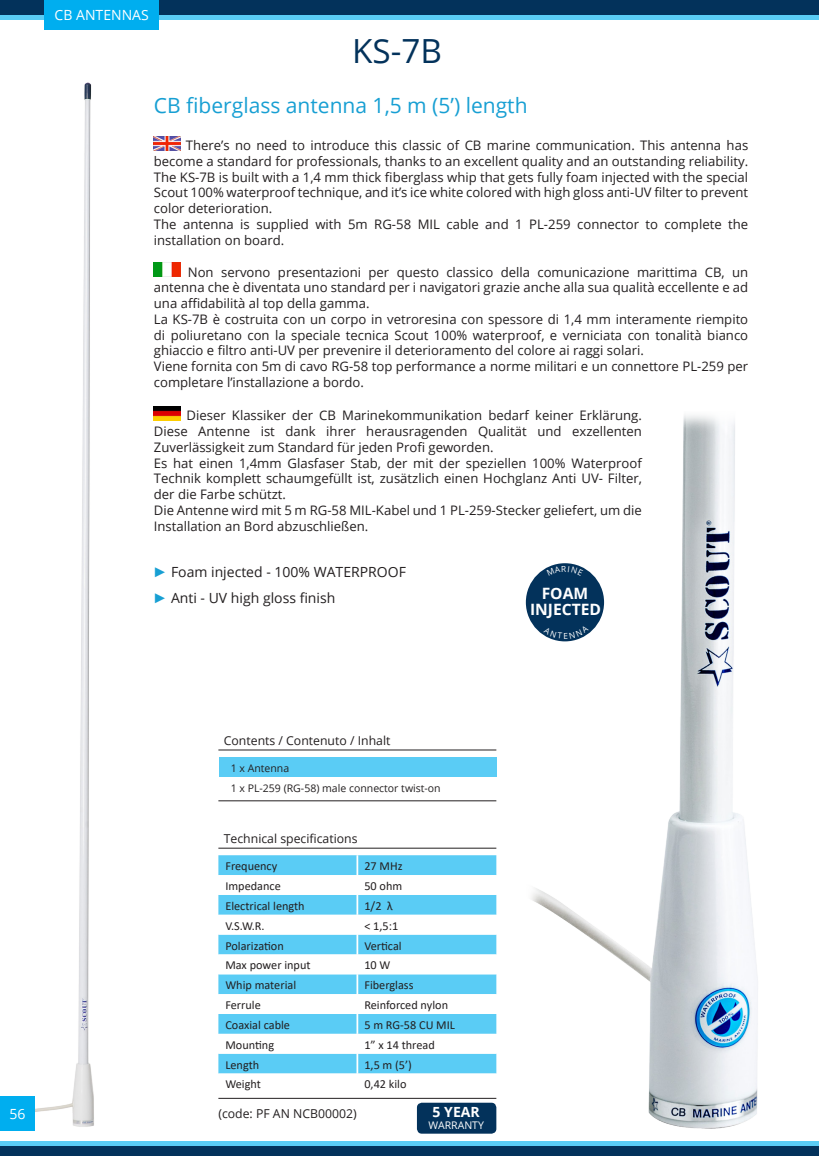
<style>
.page{position:relative;width:819px;height:1156px;background:#fff}
.page>*{position:absolute;margin:0;border:0;box-sizing:border-box;transform-origin:0 0}
.t1{font:33.25px "Open Sans";color:#03325b}
.t2{font:21px "Open Sans";color:#179fd3}
.t3{font:700 15.58px "Open Sans";color:#fff}
.t4{font:14px "Open Sans";color:#231f20}
.t5{font:14px "Open Sans";color:#fff}
.t6{font:700 14px "Open Sans";color:#fff}
.t7{font:13.12px/15.8px "Open Sans";color:#231f20;text-align:justify}
.t8{font:12.25px "Calibri";color:#231f20}
.t9{font:12.25px "Open Sans";color:#231f20}
.t10{font:10.5px "Open Sans";color:#231f20}
.t11{font:10.5px "Open Sans";color:#fff}
.s1{font-family:"Arial";color:#179fd3}
</style>
<div class="page">
<img style="left:35px;top:82px;width:59px;height:1045px">
<div style="left:218px;top:855px;width:227px;height:20px;background:#5accf5"></div>
<svg style="left:218px;top:895px;width:227px;height:179px;fill:#5accf5"></svg>
<svg style="left:218px;top:954px;width:227px;height:20px"></svg>
<hr style="left:356px;top:855px;width:2px;height:20px;background:#fff">
<hr style="left:356px;top:895px;width:2px;height:20px;background:#fff">
<svg style="left:356px;top:915px;width:2px;height:19px"></svg>
<hr style="left:356px;top:934px;width:2px;height:20px;background:#fff">
<hr style="left:356px;top:954px;width:2px;height:20px;background:#fff">
<hr style="left:356px;top:974px;width:2px;height:20px;background:#fff">
<hr style="left:356px;top:994px;width:2px;height:20px;background:#fff">
<hr style="left:356px;top:1014px;width:2px;height:20px;background:#fff">
<hr style="left:356px;top:1034px;width:2px;height:20px;background:#fff">
<svg style="left:356px;top:1054px;width:2px;height:19px"></svg>
<hr style="left:356px;top:1073px;width:2px;height:20px;background:#fff">
<hr style="left:218px;top:1098px;width:278px;height:1px;background:#231f20">
<hr style="left:218px;top:848px;width:278px;height:1px;background:#231f20">
<img style="left:445px;top:415px;width:313px;height:719px">
<div style="left:417px;top:1103px;width:79px;height:31px;background:#03325b;border-radius:5px"></div>
<img style="left:154px;top:136px;width:26px;height:14px">
<img style="left:154px;top:263px;width:26px;height:14px">
<img style="left:154px;top:407px;width:26px;height:13px">
<div style="left:526px;top:563px;width:78px;height:78px;background:#03325b;border-radius:50%"></div>
<hr style="left:218px;top:749px;width:278px;height:1px;background:#231f20">
<hr style="left:218px;top:800px;width:278px;height:1px;background:#231f20">
<div style="left:219px;top:757px;width:277px;height:20px;background:#5accf5"></div>
<div style="left:219px;top:777px;width:277px;height:20px;background:#fff"></div>
<div style="left:0;top:0;width:819px;height:20px;background:#5accf5"></div>
<div style="left:0;top:0;width:819px;height:15px;background:#03325b"></div>
<div style="left:0;top:1141px;width:819px;height:15px;background:#5accf5"></div>
<div style="left:0;top:1146px;width:819px;height:10px;background:#03325b"></div>
<div style="left:0;top:1096px;width:35px;height:35px;background:#00aeef"></div>
<div style="left:45px;top:0;width:114px;height:30px;background:#00aeef"></div>
<svg style="left:546px;top:566px;width:37px;height:2px"></svg>
<svg style="left:543px;top:633px;width:46px;height:6px"></svg>
<p class="t5" style="left:55px;top:6px;width:96px">CB ANTENNAS</p>
<p class="t1" style="left:352px;top:28px;width:91px">KS-7B</p>
<p class="t2" style="left:154px;top:91px;width:375px">CB fiberglass antenna 1,5 m (5’) length</p>
<p class="t7" style="left:154px;top:137px;width:596px;text-align:right">There’s no need to introduce this classic of CB marine communication. This antenna has become a standard for professionals, thanks to an excellent quality and an outstanding reliability.</p>
<p class="t7" style="left:154px;top:169px;width:596px">The KS-7B is built with a 1,4 mm thick fiberglass whip that gets fully foam injected with the special Scout 100% waterproof technique, and it’s ice white colored with high gloss anti-UV filter to prevent color deterioration.</p>
<p class="t7" style="left:154px;top:216px;width:596px">The antenna is supplied with 5m RG-58 MIL cable and 1 PL-259 connector to complete the installation on board.</p>
<p class="t7" style="left:154px;top:264px;width:596px;text-indent:34px">Non servono presentazioni per questo classico della comunicazione marittima CB, un antenna che è diventata uno standard per i navigatori grazie anche alla sua qualità eccellente e ad una affidabilità al top della gamma.</p>
<p class="t7" style="left:154px;top:311px;width:596px">La KS-7B è costruita con un corpo in vetroresina con spessore di 1,4 mm interamente riempito di poliuretano con la speciale tecnica Scout 100% waterproof, e verniciata con tonalità bianco ghiaccio e filtro anti-UV per prevenire il deterioramento del colore ai raggi solari.</p>
<p class="t7" style="left:154px;top:358px;width:596px">Viene fornita con 5m di cavo RG-58 top performance a norme militari e un connettore PL-259 per completare l’installazione a bordo.</p>
<p class="t7" style="left:154px;top:407px;width:489px;text-indent:33px">Dieser Klassiker der CB Marinekommunikation bedarf keiner Erklärung.<br>Diese Antenne ist dank ihrer herausragenden Qualität und exzellenten Zuverlässigkeit zum Standard für jeden Profi geworden.</p>
<p class="t7" style="left:154px;top:455px;width:489px">Es hat einen 1,4mm Glasfaser Stab, der mit der speziellen 100% Waterproof Technik komplett schaumgefüllt ist, zusätzlich einen Hochglanz Anti UV- Filter, der die Farbe schützt.</p>
<p class="t7" style="left:154px;top:502px;width:489px">Die Antenne wird mit 5 m RG-58 MIL-Kabel und 1 PL-259-Stecker geliefert, um die<br>Installation an Bord abzuschließen.</p>
<p class="t4" style="left:153px;top:562px;width:254px"><span class="s1">►</span> Foam injected - 100% WATERPROOF</p>
<p class="t4" style="left:153px;top:588px;width:184px"><span class="s1">►</span> Anti - UV high gloss finish</p>
<p class="t3" style="left:541px;top:582px;width:48px">FOAM</p>
<p class="t3" style="left:530px;top:598px;width:73px">INJECTED</p>
<p class="t5" style="left:9px;top:1104px;width:18px">56</p>
<p class="t9" style="left:224px;top:732px;width:168px">Contents / Contenuto / Inhalt</p>
<p class="t10" style="left:231px;top:761px;width:60px">1 x Antenna</p>
<p class="t10" style="left:231px;top:781px;width:211px">1 x PL-259 (RG-58) male connector twist-on</p>
<p class="t9" style="left:224px;top:830px;width:135px">Technical specifications</p>
<p class="t8" style="left:225px;top:857px;width:53px">Frequency</p>
<p class="t8" style="left:364px;top:857px;width:40px">27 MHz</p>
<p class="t8" style="left:225px;top:877px;width:57px">Impedance</p>
<p class="t8" style="left:364px;top:877px;width:39px">50 ohm</p>
<p class="t8" style="left:225px;top:897px;width:81px">Electrical length</p>
<p class="t8" style="left:364px;top:897px;width:30px">1/2 λ</p>
<p class="t8" style="left:225px;top:917px;width:41px">V.S.W.R.</p>
<p class="t8" style="left:364px;top:917px;width:35px">&lt; 1,5:1</p>
<p class="t8" style="left:225px;top:937px;width:60px">Polarization</p>
<p class="t8" style="left:364px;top:937px;width:39px">Vertical</p>
<p class="t8" style="left:225px;top:957px;width:87px">Max power input</p>
<p class="t8" style="left:364px;top:957px;width:28px">10 W</p>
<p class="t8" style="left:225px;top:977px;width:72px">Whip material</p>
<p class="t8" style="left:364px;top:977px;width:51px">Fiberglass</p>
<p class="t8" style="left:225px;top:996px;width:37px">Ferrule</p>
<p class="t8" style="left:364px;top:996px;width:85px">Reinforced nylon</p>
<p class="t8" style="left:225px;top:1016px;width:66px">Coaxial cable</p>
<p class="t8" style="left:364px;top:1016px;width:92px">5 m RG-58 CU MIL</p>
<p class="t8" style="left:225px;top:1036px;width:50px">Mounting</p>
<p class="t8" style="left:364px;top:1036px;width:72px">1” x 14 thread</p>
<p class="t8" style="left:225px;top:1056px;width:35px">Length</p>
<p class="t8" style="left:364px;top:1056px;width:49px">1,5 m (5’)</p>
<p class="t8" style="left:225px;top:1076px;width:37px">Weight</p>
<p class="t8" style="left:364px;top:1076px;width:44px">0,42 kilo</p>
<p class="t9" style="left:218px;top:1105px;width:140px">(code: PF AN NCB00002)</p>
<p class="t6" style="left:432px;top:1102px;width:49px">5 YEAR</p>
<p class="t11" style="left:428px;top:1118px;width:57px">WARRANTY</p>
</div>
